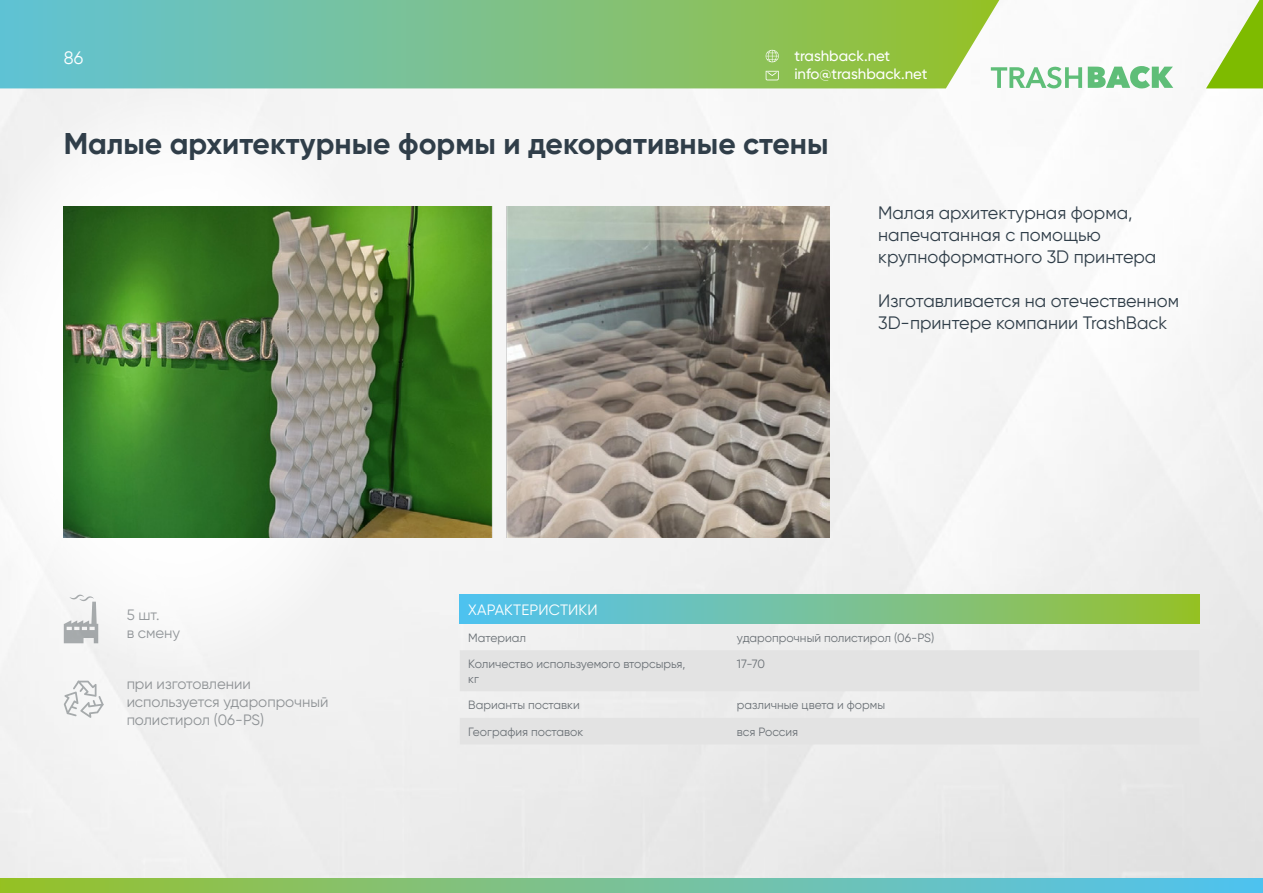
<style>
.page{position:relative;width:1263px;height:893px;background:#fff}
.page>*{position:absolute;margin:0;border:0;box-sizing:border-box;transform-origin:0 0}
.t1{font:700 30px "Gilroy";color:#303e49}
.t2{font:18px/22px "Gilroy";color:#303e49}
.t3{font:18px "Gilroy";color:#fcfeff}
.t4{font:15px/18px "Gilroy";color:#989c9f}
.t5{font:500 15px/18px "Gilroy";color:#fff}
.t6{font:15px "Gilroy";letter-spacing:.01em;color:#fff}
.t7{font:12px/14.4px "Gilroy";color:#6b7176}
</style>
<div class="page">
<img style="left:0;top:0;width:1263px;height:878px">
<svg style="left:0;top:0;width:999px;height:88px;background:#7fc289"></svg>
<svg style="left:1206px;top:0;width:57px;height:88px"></svg>
<svg style="left:0;top:878px;width:1263px;height:15px;background:#76c193"></svg>
<svg style="left:0;top:86px;width:399px;height:587px"></svg>
<svg style="left:1088px;top:66px;width:85px;height:23px"></svg>
<svg style="left:991px;top:67px;width:91px;height:21px"></svg>
<svg style="left:766px;top:71px;width:13px;height:9px"></svg>
<svg style="left:766px;top:50px;width:13px;height:12px"></svg>
<img style="left:64px;top:207px;width:765px;height:330px">
<div style="left:460px;top:595px;width:739px;height:29px;background:linear-gradient(to right,#53c2f8,#9ac130)"></div>
<svg style="left:460px;top:650px;width:739px;height:94px;background:#e5e5e5"></svg>
<svg style="left:64px;top:595px;width:34px;height:48px"></svg>
<svg style="left:64px;top:680px;width:40px;height:38px"></svg>
<h2 class="t3" style="left:64px;top:47px;width:21px">86</h2>
<p class="t5" style="left:794px;top:46px;width:135px">trashback.net info@trashback.net</p>
<h1 class="t1" style="left:64px;top:125px;width:766px">Малые архитектурные формы и декоративные стены</h1>
<h2 class="t2" style="left:878px;top:201px;width:280px">Малая архитектурная форма, напечатанная с помощью крупноформатного 3D принтера</h2>
<h2 class="t2" style="left:878px;top:290px;width:302px">Изготавливается на отечественном<br>3D-принтере компании TrashBack</h2>
<p class="t4" style="left:126px;top:605px;width:55px">5 шт.<br>в смену</p>
<p class="t4" style="left:126px;top:675px;width:204px">при изготовлении используется ударопрочный полистирол (06-PS)</p>
<p class="t6" style="left:468px;top:601px;width:131px">ХАРАКТЕРИСТИКИ</p>
<p class="t7" style="left:468px;top:630px;width:59px">Материал</p>
<p class="t7" style="left:737px;top:630px;width:199px">ударопрочный полистирол (06-PS)</p>
<p class="t7" style="left:468px;top:657px;width:218px">Количество используемого вторсырья, кг</p>
<p class="t7" style="left:737px;top:657px;width:30px">17-70</p>
<p class="t7" style="left:468px;top:698px;width:113px">Варианты поставки</p>
<p class="t7" style="left:737px;top:698px;width:150px">различные цвета и формы</p>
<p class="t7" style="left:468px;top:724px;width:117px">География поставок</p>
<p class="t7" style="left:737px;top:724px;width:63px">вся Россия</p>
</div>
